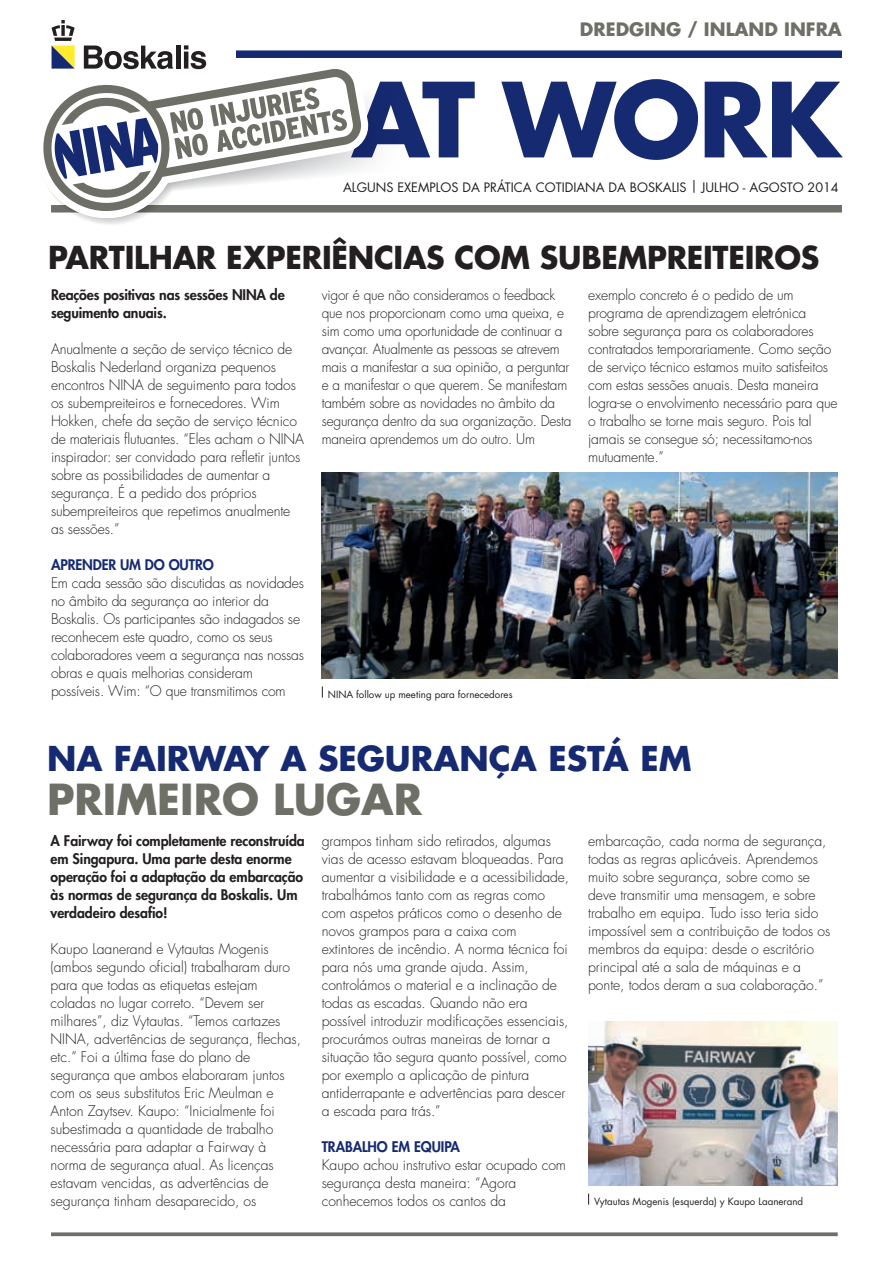
<style>
.page{position:relative;width:893px;height:1263px;background:#fff}
.page>*{position:absolute;margin:0;border:0;box-sizing:border-box;transform-origin:0 0}
.t1{font:700 100.5px "Futura Std";letter-spacing:-.03em;color:#162a71}
.t2{font:700 41.7px "Futura Std";color:#6e6f66}
.t3{font:700 33.3px "Futura Std";color:#162a71}
.t4{font:700 30.75px "Futura Std";letter-spacing:-.01em;color:#231f20}
.t5{font:700 18px "Futura Std";color:#6e6f66}
.t6{font:300 14.25px/18px "Futura Std";letter-spacing:-.005em;color:#231f20}
.t7{font:300 14.25px/18px "Futura Std";letter-spacing:-.005em;color:#231f20;scale:.96 1}
.t8{font:800 14.25px/18px "Futura Std";letter-spacing:-.005em;color:#231f20}
.t9{font:800 14.25px "Futura Std";letter-spacing:-.01em;color:#162a71}
.t10{font:12.6px "Futura Std";color:#231f20}
.t11{font:9.75px "Futura Std";color:#231f20}
</style>
<div class="page">
<div style="left:236px;top:50px;width:606px;height:8px;background:#162a71"></div>
<div style="left:51px;top:205px;width:791px;height:7px;background:#6e6f66"></div>
<svg style="left:51px;top:1232px;width:787px;height:4px;background:#7c7d75"></svg>
<svg style="left:51px;top:67px;width:312px;height:146px"></svg>
<svg style="left:43px;top:77px;width:305px;height:148px"></svg>
<svg style="left:84px;top:46px;width:89px;height:23px"></svg>
<hr style="left:176px;top:46px;width:4px;height:23px;background:#231f20">
<svg style="left:184px;top:45px;width:22px;height:24px"></svg>
<svg style="left:52px;top:20px;width:23px;height:49px"></svg>
<svg style="left:322px;top:686px;width:1px;height:12px"></svg>
<svg style="left:588px;top:1193px;width:1px;height:12px"></svg>
<img style="left:322px;top:472px;width:516px;height:206px">
<img style="left:588px;top:1021px;width:249px;height:164px">
<p class="t5" style="left:580px;top:17px;width:263px">DREDGING / INLAND INFRA</p>
<h1 class="t1" style="left:351px;top:53px;width:492px">AT WORK</h1>
<p class="t10" style="left:343px;top:179px;width:497px">ALGUNS EXEMPLOS DA PRÁTICA COTIDIANA DA BOSKALIS | JULHO - AGOSTO 2014</p>
<h3 class="t4" style="left:48px;top:237px;width:773px">PARTILHAR EXPERIÊNCIAS COM SUBEMPREITEIROS</h3>
<p class="t8" style="left:51px;top:285px;width:235px">Reações positivas nas sessões NINA de seguimento anuais.</p>
<p class="t6" style="left:51px;top:340px;width:255px">Anualmente a seção de serviço técnico de Boskalis Nederland organiza pequenos encontros NINA de seguimento para todos os subempreiteiros e fornecedores. Wim Hokken, chefe da seção de serviço técnico de materiais flutuantes. “Eles acham o NINA inspirador: ser convidado para refletir juntos sobre as possibilidades de aumentar a segurança. É a pedido dos próprios subempreiteiros que repetimos anualmente as sessões.”</p>
<p class="t9" style="left:51px;top:555px;width:164px">APRENDER UM DO OUTRO</p>
<p class="t6" style="left:51px;top:574px;width:255px">Em cada sessão são discutidas as novidades no âmbito da segurança ao interior da Boskalis. Os participantes são indagados se reconhecem este quadro, como os seus colaboradores veem a segurança nas nossas obras e quais melhorias consideram possíveis. Wim: “O que transmitimos com</p>
<p class="t7" style="left:322px;top:286px;width:262px">vigor é que não consideramos o feedback que nos proporcionam como uma queixa, e sim como uma oportunidade de continuar a avançar. Atualmente as pessoas se atrevem mais a manifestar a sua opinião, a perguntar e a manifestar o que querem. Se manifestam também sobre as novidades no âmbito da segurança dentro da sua organização. Desta maneira aprendemos um do outro. Um</p>
<p class="t11" style="left:328px;top:688px;width:186px">NINA follow up meeting para fornecedores</p>
<p class="t6" style="left:588px;top:286px;width:251px">exemplo concreto é o pedido de um programa de aprendizagem eletrónica sobre segurança para os colaboradores contratados temporariamente. Como seção de serviço técnico estamos muito satisfeitos com estas sessões anuais. Desta maneira logra-se o envolvimento necessário para que o trabalho se torne mais seguro. Pois tal jamais se consegue só; necessitamo-nos mutuamente.”</p>
<h3 class="t3" style="left:47px;top:736px;width:646px">NA FAIRWAY A SEGURANÇA ESTÁ EM</h3>
<h2 class="t2" style="left:47px;top:771px;width:377px">PRIMEIRO LUGAR</h2>
<p class="t8" style="left:51px;top:831px;width:256px">A Fairway foi completamente reconstruída em Singapura. Uma parte desta enorme operação foi a adaptação da embarcação às normas de segurança da Boskalis. Um verdadeiro desafio!</p>
<p class="t6" style="left:51px;top:940px;width:252px">Kaupo Laanerand e Vytautas Mogenis (ambos segundo oficial) trabalharam duro para que todas as etiquetas estejam coladas no lugar correto. “Devem ser milhares”, diz Vytautas. “Temos cartazes NINA, advertências de segurança, flechas, etc.” Foi a última fase do plano de segurança que ambos elaboraram juntos com os seus substitutos Eric Meulman e Anton Zaytsev. Kaupo: “Inicialmente foi subestimada a quantidade de trabalho necessária para adaptar a Fairway à norma de segurança atual. As licenças estavam vencidas, as advertências de segurança tinham desaparecido, os</p>
<p class="t6" style="left:322px;top:832px;width:249px">grampos tinham sido retirados, algumas vias de acesso estavam bloqueadas. Para aumentar a visibilidade e a acessibilidade, trabalhámos tanto com as regras como com aspetos práticos como o desenho de novos grampos para a caixa com extintores de incêndio. A norma técnica foi para nós uma grande ajuda. Assim, controlámos o material e a inclinação de todas as escadas. Quando não era possível introduzir modificações essenciais, procurámos outras maneiras de tornar a situação tão segura quanto possível, como por exemplo a aplicação de pintura antiderrapante e advertências para descer a escada para trás.”</p>
<p class="t9" style="left:322px;top:1137px;width:140px">TRABALHO EM EQUIPA</p>
<p class="t6" style="left:322px;top:1156px;width:246px">Kaupo achou instrutivo estar ocupado com segurança desta maneira: “Agora conhecemos todos os cantos da</p>
<p class="t6" style="left:588px;top:832px;width:244px">embarcação, cada norma de segurança, todas as regras aplicáveis. Aprendemos muito sobre segurança, sobre como se deve transmitir uma mensagem, e sobre trabalho em equipa. Tudo isso teria sido impossível sem a contribuição de todos os membros da equipa: desde o escritório principal até a sala de máquinas e a ponte, todos deram a sua colaboração.”</p>
<p class="t11" style="left:594px;top:1195px;width:211px">Vytautas Mogenis (esquerda) y Kaupo Laanerand</p>
</div>
